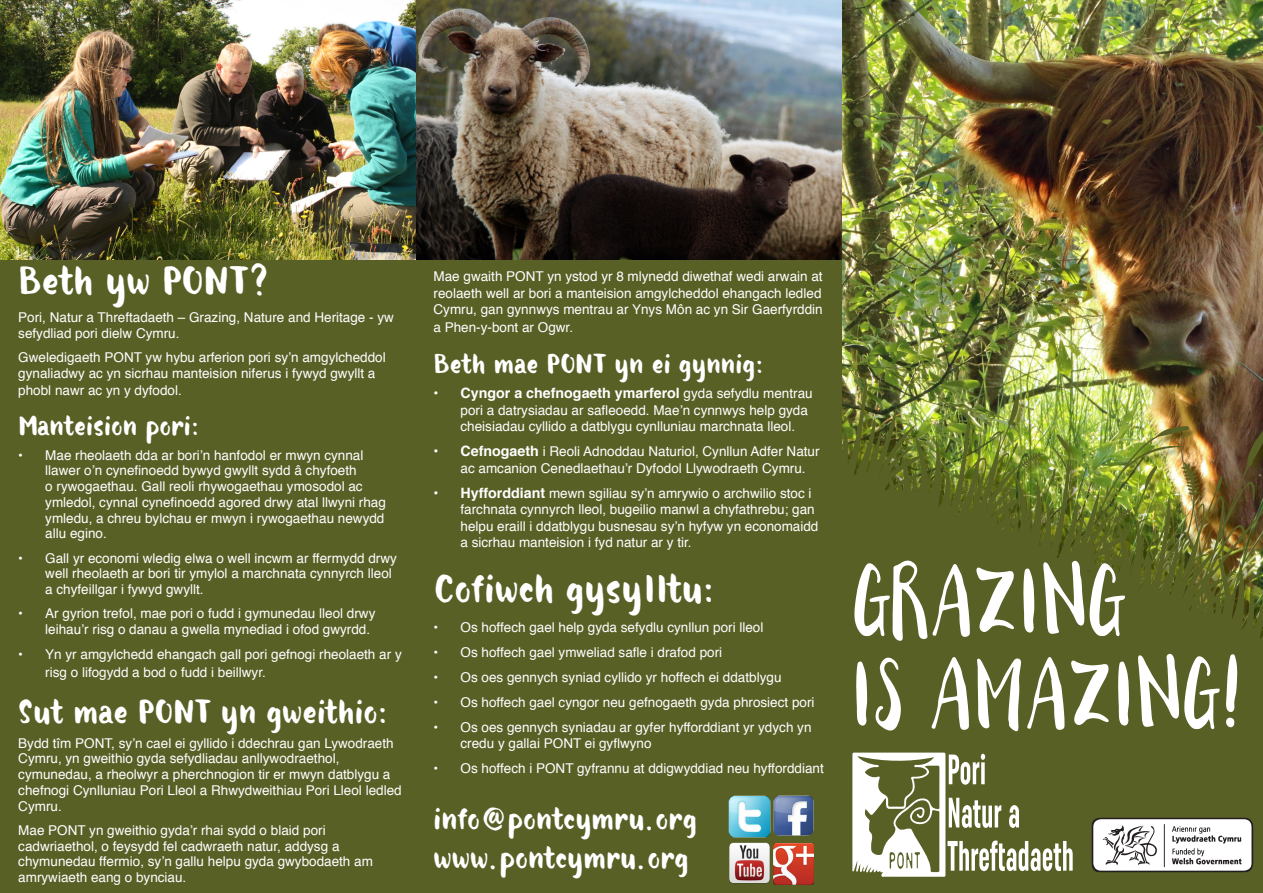
<style>
.page{position:relative;width:1263px;height:893px;background:#fff}
.page>*{position:absolute;margin:0;border:0;box-sizing:border-box;transform-origin:0 0}
.t1{font:81px "Botanica";letter-spacing:.01em;color:#fff}
.t2{font:39px "Botanica Sans";color:#fff}
.t3{font:33px "Botanica Sans";color:#fff}
.t4{font:30px "Botanica Sans";color:#fff}
.t5{font:27px "Botanica Sans";color:#fff}
.t6{font:700 14.25px "Helvetica";color:#fff}
.t7{font:13.5px/15.8px "Helvetica";color:#fff}
.s1{font-weight:400;font-size:13.5px}
.s2{font-weight:700;font-size:14.25px}
</style>
<div class="page">
<img style="left:842px;top:0;width:421px;height:334px">
<img style="left:841px;top:334px;width:422px;height:135px">
<svg style="left:841px;top:469px;width:422px;height:424px;background:#5d6427"></svg>
<img style="left:0;top:0;width:417px;height:261px">
<img style="left:417px;top:0;width:425px;height:336px">
<div style="left:0;top:261px;width:841px;height:632px;background:#596026"></div>
<svg style="left:852px;top:753px;width:221px;height:124px"></svg>
<img style="left:728px;top:795px;width:43px;height:43px">
<img style="left:773px;top:795px;width:41px;height:41px">
<img style="left:729px;top:842px;width:41px;height:42px">
<img style="left:774px;top:844px;width:40px;height:40px">
<svg style="left:1092px;top:818px;width:160px;height:54px"></svg>
<p class="t2" style="left:18px;top:255px;width:253px">Beth yw PONT?</p>
<p class="t7" style="left:18px;top:310px;width:377px">Pori, Natur a Threftadaeth – Grazing, Nature and Heritage - yw sefydliad pori dielw Cymru.</p>
<p class="t7" style="left:18px;top:350px;width:369px;line-height:16.2px">Gweledigaeth PONT yw hybu arferion pori sy’n amgylcheddol gynaliadwy ac yn sicrhau manteision niferus i fywyd gwyllt a phobl nawr ac yn y dyfodol.</p>
<p class="t5" style="left:18px;top:409px;width:182px">Manteision pori:</p>
<p class="t7" style="left:45px;top:447px;width:342px;text-indent:-27px">• Mae rheolaeth dda ar bori’n hanfodol er mwyn cynnal llawer o’n cynefinoedd bywyd gwyllt sydd â chyfoeth<br>o rywogaethau. Gall reoli rhywogaethau ymosodol ac ymledol, cynnal cynefinoedd agored drwy atal llwyni rhag ymledu, a chreu bylchau er mwyn i rywogaethau newydd allu egino.</p>
<p class="t7" style="left:45px;top:550px;width:353px;text-indent:-27px">• Gall yr economi wledig elwa o well incwm ar ffermydd drwy well rheolaeth ar bori tir ymylol a marchnata cynnyrch lleol a chyfeillgar i fywyd gwyllt.</p>
<p class="t7" style="left:45px;top:606px;width:332px;text-indent:-27px">• Ar gyrion trefol, mae pori o fudd i gymunedau lleol drwy leihau’r risg o danau a gwella mynediad i ofod gwyrdd.</p>
<p class="t7" style="left:45px;top:645px;width:358px;line-height:18px;text-indent:-27px">• Yn yr amgylchedd ehangach gall pori gefnogi rheolaeth ar y risg o lifogydd a bod o fudd i beillwyr.</p>
<p class="t3" style="left:18px;top:691px;width:371px">Sut mae PONT yn gweithio:</p>
<p class="t7" style="left:18px;top:735px;width:385px">Bydd tîm PONT, sy’n cael ei gyllido i ddechrau gan Lywodraeth Cymru, yn gweithio gyda sefydliadau anllywodraethol, cymunedau, a rheolwyr a pherchnogion tir er mwyn datblygu a chefnogi Cynlluniau Pori Lleol a Rhwydweithiau Pori Lleol ledled Cymru.</p>
<p class="t7" style="left:18px;top:823px;width:356px">Mae PONT yn gweithio gyda’r rhai sydd o blaid pori cadwriaethol, o feysydd fel cadwraeth natur, addysg a chymunedau ffermio, sy’n gallu helpu gyda gwybodaeth am amrywiaeth eang o bynciau.</p>
<p class="t7" style="left:433px;top:269px;width:391px;line-height:16.5px;text-align:justify">Mae gwaith PONT yn ystod yr 8 mlynedd diwethaf wedi arwain at reolaeth well ar bori a manteision amgylcheddol ehangach ledled Cymru, gan gynnwys mentrau ar Ynys Môn ac yn Sir Gaerfyrddin</p>
<p class="t7" style="left:433px;top:320px;width:141px">a Phen-y-bont ar Ogwr.</p>
<p class="t5" style="left:433px;top:347px;width:331px">Beth mae PONT yn ei gynnig:</p>
<p class="t6" style="left:433px;top:382px;width:381px">• Cyngor a chefnogaeth ymarferol <span class="s1">gyda sefydlu mentrau</span></p>
<p class="t7" style="left:460px;top:402px;width:349px;line-height:16.5px">pori a datrysiadau ar safleoedd. Mae’n cynnwys help gyda cheisiadau cyllido a datblygu cynlluniau marchnata lleol.</p>
<p class="t7" style="left:460px;top:444px;width:361px;line-height:16.5px;text-indent:-27px"><span class="s2">• Cefnogaeth</span> i Reoli Adnoddau Naturiol, Cynllun Adfer Natur ac amcanion Cenedlaethau’r Dyfodol Llywodraeth Cymru.</p>
<p class="t7" style="left:460px;top:485px;width:359px;line-height:16.5px;text-indent:-27px"><span class="s2">• Hyfforddiant</span> mewn sgiliau sy’n amrywio o archwilio stoc i farchnata cynnyrch lleol, bugeilio manwl a chyfathrebu; gan helpu eraill i ddatblygu busnesau sy’n hyfyw yn economaidd a sicrhau manteision i fyd natur ar y tir.</p>
<p class="t2" style="left:433px;top:564px;width:283px">Cofiwch gysylltu:</p>
<p class="t7" style="left:433px;top:619px;width:331px">• Os hoffech gael help gyda sefydlu cynllun pori lleol</p>
<p class="t7" style="left:433px;top:644px;width:290px">• Os hoffech gael ymweliad safle i drafod pori</p>
<p class="t7" style="left:433px;top:669px;width:349px">• Os oes gennych syniad cyllido yr hoffech ei ddatblygu</p>
<p class="t7" style="left:433px;top:694px;width:382px">• Os hoffech gael cyngor neu gefnogaeth gyda phrosiect pori</p>
<p class="t7" style="left:460px;top:719px;width:352px;line-height:16.5px;text-indent:-27px">• Os oes gennych syniadau ar gyfer hyfforddiant yr ydych yn credu y gallai PONT ei gyflwyno</p>
<p class="t7" style="left:433px;top:761px;width:392px">• Os hoffech i PONT gyfrannu at ddigwyddiad neu hyfforddiant</p>
<p class="t4" style="left:433px;top:799px;width:265px">info@pontcymru.org</p>
<p class="t4" style="left:433px;top:838px;width:257px">www.pontcymru.org</p>
<p class="t1" style="left:852px;top:556px;width:276px">GRAZING</p>
<p class="t1" style="left:852px;top:649px;width:391px">IS AMAZING!</p>
</div>
